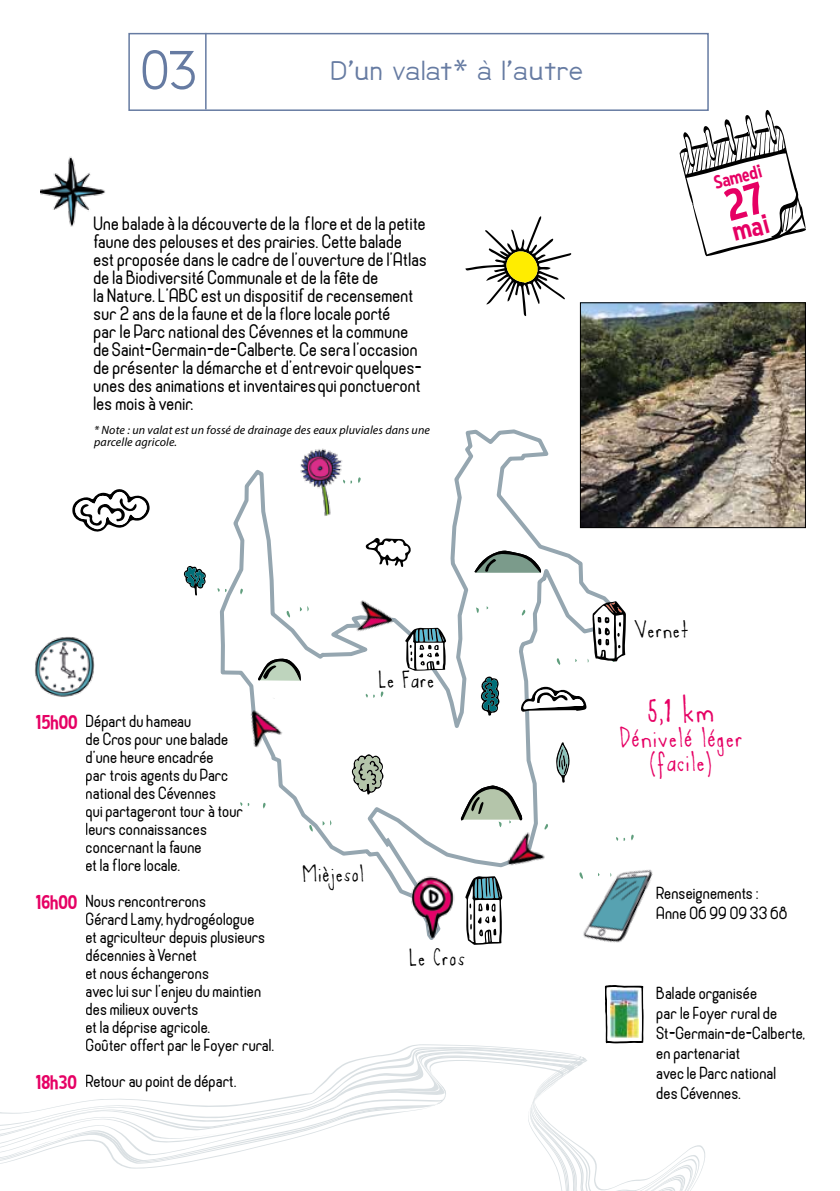
<style>
.page{position:relative;width:840px;height:1191px;background:#fff}
.page>*{position:absolute;margin:0;border:0;box-sizing:border-box;transform-origin:0 0}
.t1{font:56.2px "Bell Topo Sans";color:#667ba2}
.t2{font:36px "Agent C";color:#e60064}
.t3{font:28px/24px "Agent C";color:#e60064;text-align:center}
.t4{font:27.6px "Curse Casual";color:#e60064}
.t5{font:27px "Bell Topo Sans";color:#667ba2}
.t6{font:24px "Agent C";color:#000}
.t7{font:20px/18px "Cronus Round";letter-spacing:.01em;color:#000}
.t8{font:20px "Curse Casual";color:#e60064}
.t9{font:18.8px "Curse Casual";color:#e60064}
.t10{font:18px/18px "Cronus Round";letter-spacing:.01em;color:#000}
.t11{font:italic 12px/12px "Myriad Pro";letter-spacing:.01em;color:#000}
.s1{color:#fff}
.s2{font-size:18px}
</style>
<div class="page">
<svg style="left:623px;top:834px;width:10px;height:7px"></svg>
<svg style="left:218px;top:429px;width:405px;height:470px"></svg>
<img style="left:581px;top:304px;width:222px;height:222px">
<div style="left:579px;top:302px;width:226px;height:226px;border:1px solid #000"></div>
<img style="left:35px;top:637px;width:60px;height:60px">
<img style="left:569px;top:847px;width:84px;height:96px">
<svg style="left:465px;top:216px;width:106px;height:100px"></svg>
<svg style="left:465px;top:876px;width:37px;height:68px"></svg>
<img style="left:40px;top:156px;width:65px;height:71px">
<img style="left:398px;top:870px;width:64px;height:70px">
<img style="left:231px;top:689px;width:61px;height:64px">
<img style="left:492px;top:814px;width:62px;height:68px">
<svg style="left:679px;top:105px;width:126px;height:152px"></svg>
<svg style="left:604px;top:985px;width:39px;height:37px"></svg>
<img style="left:610px;top:990px;width:28px;height:32px">
<svg style="left:183px;top:566px;width:23px;height:29px"></svg>
<svg style="left:365px;top:537px;width:46px;height:30px"></svg>
<svg style="left:351px;top:754px;width:33px;height:40px"></svg>
<svg style="left:479px;top:676px;width:20px;height:39px"></svg>
<svg style="left:72px;top:489px;width:78px;height:43px"></svg>
<svg style="left:555px;top:742px;width:14px;height:41px"></svg>
<svg style="left:520px;top:686px;width:66px;height:26px"></svg>
<svg style="left:258px;top:658px;width:42px;height:22px"></svg>
<svg style="left:474px;top:550px;width:67px;height:23px"></svg>
<svg style="left:460px;top:785px;width:62px;height:42px"></svg>
<svg style="left:405px;top:627px;width:41px;height:43px"></svg>
<svg style="left:587px;top:601px;width:38px;height:61px"></svg>
<div style="left:128px;top:33px;width:580px;height:78px;background:#fff;border:2px solid #667ba2"></div>
<hr style="left:205px;top:33px;width:1px;height:76px;background:#667ba2">
<img style="left:290px;top:441px;width:53px;height:75px">
<img style="left:331px;top:582px;width:78px;height:77px">
<svg style="left:0;top:1022px;width:705px;height:169px"></svg>
<h1 class="t1" style="left:140px;top:39px;width:69px">03<span class="s1">1</span></h1>
<h3 class="t5" style="left:330px;top:55px;width:254px">D’un valat* à l’autre</h3>
<p class="t7" style="left:94px;top:214px;width:335px">Une balade à la découverte de la flflore et de la petite faune des pelouses et des prairies. Cette balade est proposée dans le cadre de l’ouverture de l’Atlas de la Biodiversité Communale et de la fête de<br>la Nature. L’ABC est un dispositif de recensement sur 2 ans de la faune et de la <span class="s2">f</span>fllore locale porté<br>par le Parc national des Cévennes et la commune de Saint-Germain-de-Calberte. Ce sera l’occasion de présenter la démarche et d’entrevoir quelques&shy;unes des animations et inventaires qui ponctueront les mois à venir.</p>
<p class="t11" style="left:94px;top:423px;width:337px">* Note : un valat est un fossé de drainage des eaux pluviales dans une parcelle agricole.</p>
<p class="t9" style="left:711px;top:172px;width:51px;rotate:-15deg">Samedi</p>
<h3 class="t4" style="left:728px;top:217px;width:40px;rotate:-15deg"><sup>27</sup>mai</h3>
<p class="t8" style="left:34px;top:710px;width:45px">15h00</p>
<p class="t8" style="left:34px;top:890px;width:45px">16h00</p>
<p class="t8" style="left:34px;top:1070px;width:44px">18h30</p>
<p class="t10" style="left:86px;top:712px;width:159px">Départ du hameau<br>de Cros pour une balade d’une heure encadrée<br>par trois agents du Parc national des Cévennes<br>qui partageront tour à tour leurs connaissances concernant la faune<br>et la f lore locale.</p>
<p class="t10" style="left:86px;top:892px;width:190px">Nous rencontrerons<br>Gérard Lamy, hydrogéologue<br>et agriculteur depuis plusieurs décennies à Vernet<br>et nous échangerons<br>avec lui sur l’enjeu du maintien des milieux ouverts<br>et la déprise agricole.<br>Goûter offert par le Foyer rural.</p>
<p class="t10" style="left:86px;top:1072px;width:152px">Retour au point de départ.</p>
<h3 class="t6" style="left:378px;top:669px;width:58px">Le Fare</h3>
<h3 class="t6" style="left:302px;top:863px;width:64px">Mièjesol</h3>
<h3 class="t6" style="left:408px;top:947px;width:58px">Le Cros</h3>
<h3 class="t6" style="left:633px;top:619px;width:57px">Vernet</h3>
<h2 class="t2" style="left:646px;top:694px;width:70px">5,1 km</h2>
<h3 class="t3" style="left:618px;top:729px;width:126px">Dénivelé léger (facile)</h3>
<p class="t10" style="left:656px;top:883px;width:133px;line-height:20px">Renseignements :<br>Anne 06 99 09 33 68</p>
<p class="t10" style="left:656px;top:983px;width:150px;line-height:20px">Balade organisée<br>par le Foyer rural de<br>St-Germain-de-Calberte, en partenariat<br>avec le Parc national<br>des Cévennes.</p>
</div>
